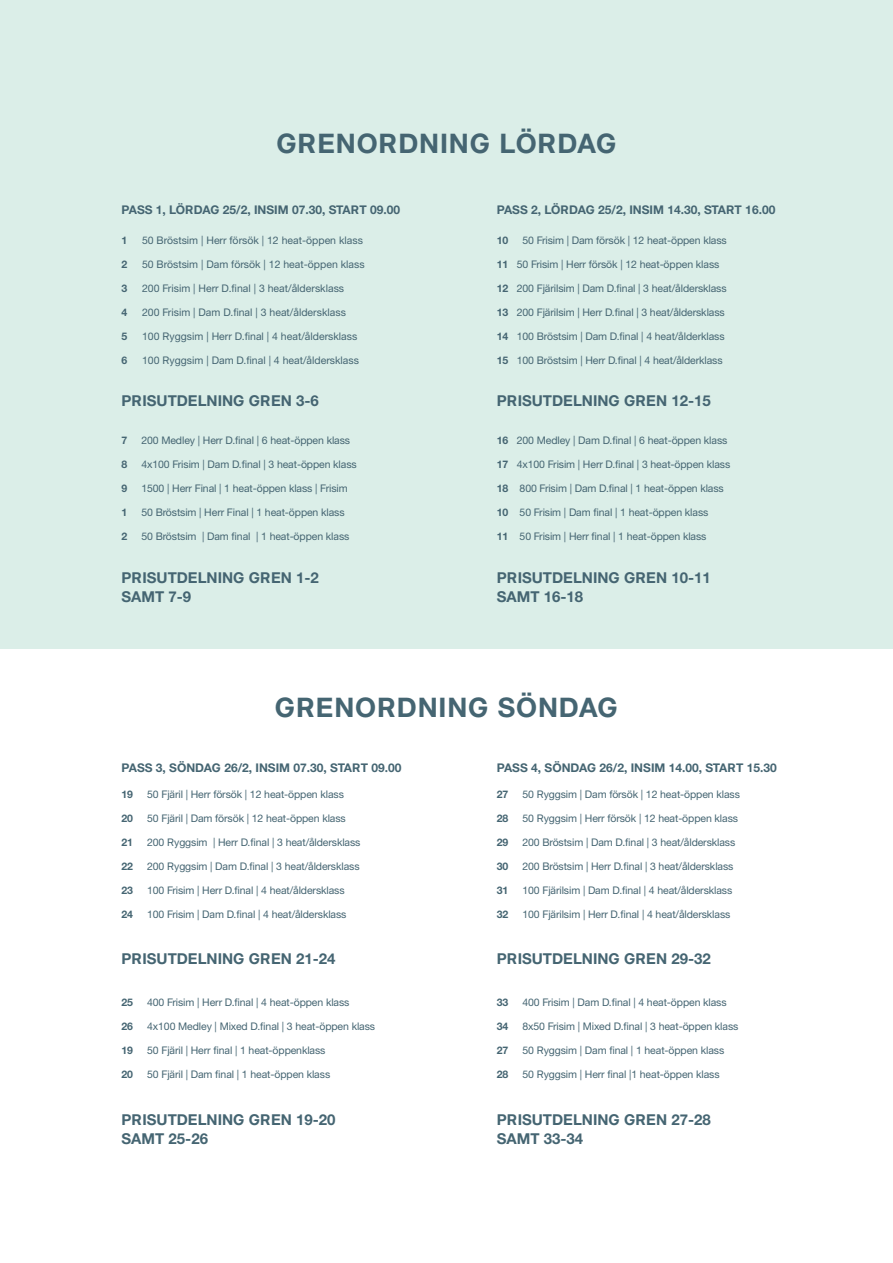
<style>
.page{position:relative;width:893px;height:1263px;background:#fff}
.page>*{position:absolute;margin:0;border:0;box-sizing:border-box;transform-origin:0 0}
.t1{font:700 27px "Neue Helveticafor Speedo";letter-spacing:.03em;color:#456572}
.t2{font:700 15px/19.5px "Neue Helveticafor Speedo";color:#456572}
.t3{font:700 12px "Neue Helveticafor Speedo";color:#456572}
.t4{font:10.5px "Neue Helveticafor Speedo";letter-spacing:-.01em;color:#456572}
.t5{font:700 10.5px "Neue Helveticafor Speedo";letter-spacing:-.01em;color:#456572}
.s1{font-weight:700}
</style>
<div class="page">
<div style="left:0;top:0;width:893px;height:648px;background:#dbeee8"></div>
<p class="t1" style="left:276px;top:127px;width:342px">GRENORDNING LÖRDAG</p>
<p class="t3" style="left:122px;top:203px;width:280px">PASS 1, LÖRDAG 25/2, INSIM 07.30, START 09.00</p>
<p class="t5" style="left:122px;top:234px;width:7px">1</p>
<p class="t4" style="left:142px;top:234px;width:222px">50 Bröstsim | Herr försök | 12 heat-öppen klass</p>
<p class="t5" style="left:122px;top:258px;width:7px">2</p>
<p class="t4" style="left:142px;top:258px;width:224px">50 Bröstsim | Dam försök | 12 heat-öppen klass</p>
<p class="t5" style="left:122px;top:282px;width:7px">3</p>
<p class="t4" style="left:142px;top:282px;width:204px">200 Frisim | Herr D.final | 3 heat/åldersklass</p>
<p class="t5" style="left:122px;top:306px;width:7px">4</p>
<p class="t4" style="left:142px;top:306px;width:205px">200 Frisim | Dam D.final | 3 heat/åldersklass</p>
<p class="t5" style="left:122px;top:330px;width:7px">5</p>
<p class="t4" style="left:142px;top:330px;width:217px">100 Ryggsim | Herr D.final | 4 heat/åldersklass</p>
<p class="t5" style="left:122px;top:354px;width:7px">6</p>
<p class="t4" style="left:142px;top:354px;width:219px">100 Ryggsim | Dam D.final | 4 heat/åldersklass</p>
<p class="t3" style="left:497px;top:203px;width:280px">PASS 2, LÖRDAG 25/2, INSIM 14.30, START 16.00</p>
<p class="t5" style="left:497px;top:234px;width:13px">10</p>
<p class="t4" style="left:522px;top:234px;width:206px">50 Frisim | Dam försök | 12 heat-öppen klass</p>
<p class="t4" style="left:497px;top:258px;width:224px"><span class="s1">11</span> 50 Frisim | Herr försök | 12 heat-öppen klass</p>
<p class="t4" style="left:497px;top:282px;width:231px"><span class="s1">12</span> 200 Fjärilsim | Dam D.final | 3 heat/åldersklass</p>
<p class="t4" style="left:497px;top:306px;width:229px"><span class="s1">13</span> 200 Fjärilsim | Herr D.final | 3 heat/åldersklass</p>
<p class="t4" style="left:497px;top:330px;width:229px"><span class="s1">14</span> 100 Bröstsim | Dam D.final | 4 heat/ålderklass</p>
<p class="t4" style="left:497px;top:354px;width:227px"><span class="s1">15</span> 100 Bröstsim | Herr D.final | 4 heat/ålderklass</p>
<p class="t2" style="left:122px;top:391px;width:199px">PRISUTDELNING GREN 3-6</p>
<p class="t2" style="left:497px;top:391px;width:215px">PRISUTDELNING GREN 12-15</p>
<p class="t5" style="left:122px;top:434px;width:7px">7</p>
<p class="t4" style="left:141px;top:434px;width:210px">200 Medley | Herr D.final | 6 heat-öppen klass</p>
<p class="t5" style="left:122px;top:458px;width:7px">8</p>
<p class="t4" style="left:141px;top:458px;width:217px">4x100 Frisim | Dam D.final | 3 heat-öppen klass</p>
<p class="t5" style="left:122px;top:482px;width:7px">9</p>
<p class="t4" style="left:141px;top:482px;width:208px">1500 | Herr Final | 1 heat-öppen klass | Frisim</p>
<p class="t5" style="left:122px;top:506px;width:7px">1</p>
<p class="t4" style="left:141px;top:506px;width:205px">50 Bröstsim | Herr Final | 1 heat-öppen klass</p>
<p class="t5" style="left:122px;top:530px;width:7px">2</p>
<p class="t4" style="left:141px;top:530px;width:209px">50 Bröstsim | Dam final | 1 heat-öppen klass</p>
<p class="t4" style="left:497px;top:434px;width:232px"><span class="s1">16</span> 200 Medley | Dam D.final | 6 heat-öppen klass</p>
<p class="t4" style="left:497px;top:458px;width:235px"><span class="s1">17</span> 4x100 Frisim | Herr D.final | 3 heat-öppen klass</p>
<p class="t4" style="left:497px;top:482px;width:229px"><span class="s1">18</span> 800 Frisim | Dam D.final | 1 heat-öppen klass</p>
<p class="t4" style="left:497px;top:506px;width:213px"><span class="s1">10</span> 50 Frisim | Dam final | 1 heat-öppen klass</p>
<p class="t4" style="left:497px;top:530px;width:211px"><span class="s1">11</span> 50 Frisim | Herr final | 1 heat-öppen klass</p>
<p class="t2" style="left:122px;top:567px;width:199px">PRISUTDELNING GREN 1-2<br>SAMT 7-9</p>
<p class="t2" style="left:497px;top:567px;width:215px">PRISUTDELNING GREN 10-11<br>SAMT 16-18</p>
<p class="t1" style="left:275px;top:690px;width:345px">GRENORDNING SÖNDAG</p>
<p class="t3" style="left:122px;top:760px;width:281px">PASS 3, SÖNDAG 26/2, INSIM 07.30, START 09.00</p>
<p class="t5" style="left:122px;top:788px;width:13px">19</p>
<p class="t4" style="left:147px;top:788px;width:198px">50 Fjäril | Herr försök | 12 heat-öppen klass</p>
<p class="t5" style="left:122px;top:812px;width:13px">20</p>
<p class="t4" style="left:147px;top:812px;width:200px">50 Fjäril | Dam försök | 12 heat-öppen klass</p>
<p class="t5" style="left:122px;top:836px;width:13px">21</p>
<p class="t4" style="left:147px;top:836px;width:215px">200 Ryggsim | Herr D.final | 3 heat/åldersklass</p>
<p class="t5" style="left:122px;top:860px;width:13px">22</p>
<p class="t4" style="left:147px;top:860px;width:214px">200 Ryggsim | Dam D.final | 3 heat/åldersklass</p>
<p class="t5" style="left:122px;top:884px;width:13px">23</p>
<p class="t4" style="left:147px;top:884px;width:199px">100 Frisim | Herr D.final | 4 heat/åldersklass</p>
<p class="t5" style="left:122px;top:908px;width:13px">24</p>
<p class="t4" style="left:147px;top:908px;width:201px">100 Frisim | Dam D.final | 4 heat/åldersklass</p>
<p class="t3" style="left:497px;top:760px;width:281px">PASS 4, SÖNDAG 26/2, INSIM 14.00, START 15.30</p>
<p class="t5" style="left:497px;top:788px;width:13px">27</p>
<p class="t4" style="left:522px;top:788px;width:219px">50 Ryggsim | Dam försök | 12 heat-öppen klass</p>
<p class="t5" style="left:497px;top:812px;width:13px">28</p>
<p class="t4" style="left:522px;top:812px;width:217px">50 Ryggsim | Herr försök | 12 heat-öppen klass</p>
<p class="t5" style="left:497px;top:836px;width:13px">29</p>
<p class="t4" style="left:522px;top:836px;width:214px">200 Bröstsim | Dam D.final | 3 heat/åldersklass</p>
<p class="t5" style="left:497px;top:860px;width:13px">30</p>
<p class="t4" style="left:522px;top:860px;width:213px">200 Bröstsim | Herr D.final | 3 heat/åldersklass</p>
<p class="t5" style="left:497px;top:884px;width:13px">31</p>
<p class="t4" style="left:522px;top:884px;width:211px">100 Fjärilsim | Dam D.final | 4 heat/åldersklass</p>
<p class="t5" style="left:497px;top:908px;width:13px">32</p>
<p class="t4" style="left:522px;top:908px;width:210px">100 Fjärilsim | Herr D.final | 4 heat/åldersklass</p>
<p class="t2" style="left:122px;top:949px;width:215px">PRISUTDELNING GREN 21-24</p>
<p class="t2" style="left:497px;top:949px;width:215px">PRISUTDELNING GREN 29-32</p>
<p class="t5" style="left:122px;top:995px;width:13px">25</p>
<p class="t4" style="left:147px;top:995px;width:204px">400 Frisim | Herr D.final | 4 heat-öppen klass</p>
<p class="t5" style="left:122px;top:1019px;width:13px">26</p>
<p class="t4" style="left:147px;top:1019px;width:230px">4x100 Medley | Mixed D.final | 3 heat-öppen klass</p>
<p class="t5" style="left:122px;top:1043px;width:13px">19</p>
<p class="t4" style="left:147px;top:1043px;width:180px">50 Fjäril | Herr final | 1 heat-öppenklass</p>
<p class="t5" style="left:122px;top:1067px;width:13px">20</p>
<p class="t4" style="left:147px;top:1067px;width:185px">50 Fjäril | Dam final | 1 heat-öppen klass</p>
<p class="t2" style="left:122px;top:1110px;width:215px">PRISUTDELNING GREN 19-20</p>
<p class="t2" style="left:122px;top:1129px;width:88px">SAMT 25-26</p>
<p class="t5" style="left:497px;top:995px;width:13px">33</p>
<p class="t4" style="left:522px;top:995px;width:206px">400 Frisim | Dam D.final | 4 heat-öppen klass</p>
<p class="t5" style="left:497px;top:1019px;width:13px">34</p>
<p class="t4" style="left:522px;top:1019px;width:218px">8x50 Frisim | Mixed D.final | 3 heat-öppen klass</p>
<p class="t5" style="left:497px;top:1043px;width:13px">27</p>
<p class="t4" style="left:522px;top:1043px;width:203px">50 Ryggsim | Dam final | 1 heat-öppen klass</p>
<p class="t5" style="left:497px;top:1067px;width:13px">28</p>
<p class="t4" style="left:522px;top:1067px;width:199px">50 Ryggsim | Herr final |1 heat-öppen klass</p>
<p class="t2" style="left:497px;top:1110px;width:215px">PRISUTDELNING GREN 27-28</p>
<p class="t2" style="left:497px;top:1129px;width:88px">SAMT 33-34</p>
</div>
